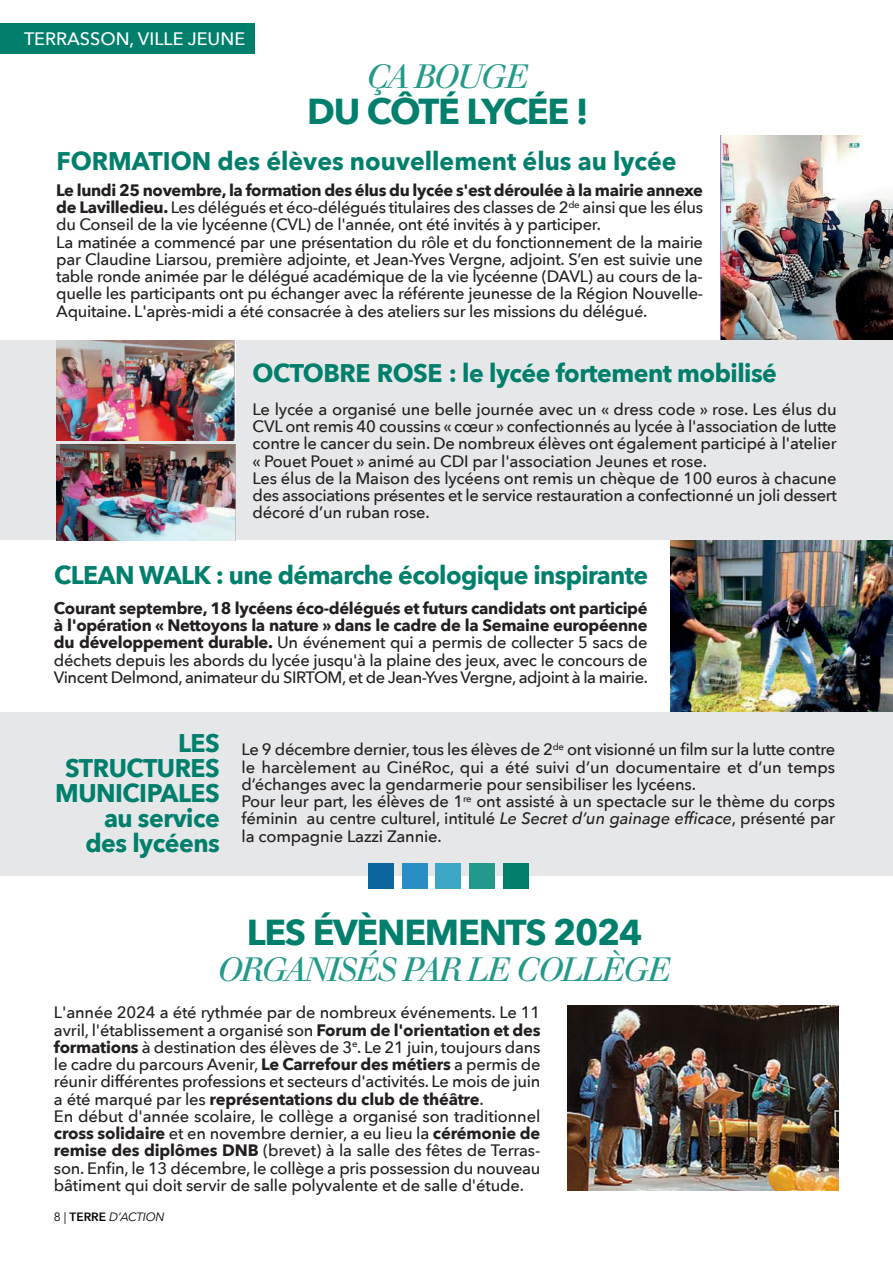
<style>
.page{position:relative;width:893px;height:1263px;background:#fff}
.page>*{position:absolute;margin:0;border:0;box-sizing:border-box;transform-origin:0 0}
.t1{font:700 36px "Avenir Next";letter-spacing:-.035em;color:#007f6d}
.t2{font:33px "Justus Italic Oldstyle";letter-spacing:-.055em;color:#23998a}
.t3{font:700 25.5px/24.9px "Avenir Next";letter-spacing:-.02em;color:#007f6d;text-align:right}
.t4{font:700 25.5px "Avenir Next";color:#007f6d}
.t5{font:500 18px "Avenir Next";color:#fff}
.t6{font:500 16.5px/17.2px "Avenir Next";letter-spacing:-.015em;color:#231f20}
.t7{font:italic 12px "Avenir Next";letter-spacing:-.02em;color:#000}
.s1{font-weight:700}
.s2{font-style:italic}
.s3{font-style:normal}
.s4{font-weight:600;font-style:normal}
</style>
<div class="page">
<img style="left:670px;top:540px;width:223px;height:172px">
<div style="left:0;top:23px;width:255px;height:30px;background:#007f6d"></div>
<img style="left:721px;top:136px;width:172px;height:204px">
<div style="left:0;top:340px;width:893px;height:200px;background:#e6e7e9"></div>
<img style="left:56px;top:340px;width:180px;height:100px">
<img style="left:56px;top:445px;width:180px;height:96px">
<div style="left:0;top:712px;width:893px;height:164px;background:#e6e7e9"></div>
<div style="left:503px;top:863px;width:26px;height:25px;background:#007f6d"></div>
<div style="left:469px;top:863px;width:26px;height:25px;background:#23998a"></div>
<div style="left:435px;top:863px;width:26px;height:25px;background:#3ca7c6"></div>
<div style="left:402px;top:863px;width:26px;height:25px;background:#298ec3"></div>
<div style="left:368px;top:863px;width:26px;height:25px;background:#0c659c"></div>
<img style="left:568px;top:1006px;width:270px;height:184px">
<p class="t5" style="left:24px;top:27px;width:223px">TERRASSON, VILLE JEUNE</p>
<h2 class="t2" style="left:367px;top:57px;width:164px">ÇA BOUGE</h2>
<h1 class="t1" style="left:307px;top:88px;width:283px">DU CÔTÉ LYCÉE !</h1>
<h3 class="t4" style="left:56px;top:144px;width:622px">FORMATION des élèves nouvellement élus au lycée</h3>
<p class="t6" style="left:56px;top:182px;width:648px"><span class="s1">Le lundi 25 novembre, la formation des élus du lycée s'est déroulée à la mairie annexe de Lavilledieu.</span> Les délégués et éco-délégués titulaires des classes de 2<sup>de</sup> ainsi que les élus du Conseil de la vie lycéenne (CVL) de l'année, ont été invités à y participer.<br>La matinée a commencé par une présentation du rôle et du fonctionnement de la mairie par Claudine Liarsou, première adjointe, et Jean-Yves Vergne, adjoint. S’en est suivie une table ronde animée par le délégué académique de la vie lycéenne (DAVL) au cours de la&shy;quelle les participants ont pu échanger avec la référente jeunesse de la Région Nouvelle-Aquitaine. L'après-midi a été consacrée à des ateliers sur les missions du délégué.</p>
<h3 class="t3" style="left:253px;top:361px;width:526px">OCTOBRE ROSE : le lycée fortement mobilisé</h3>
<p class="t6" style="left:253px;top:401px;width:586px">Le lycée a organisé une belle journée avec un « dress code » rose. Les élus du CVL ont remis 40 coussins « cœur » confectionnés au lycée à l'association de lutte contre le cancer du sein. De nombreux élèves ont également participé à l'atelier « Pouet Pouet » animé au CDI par l'association Jeunes et rose.<br>Les élus de la Maison des lycéens ont remis un chèque de 100 euros à chacune des associations présentes et le service restauration a confectionné un joli dessert décoré d’un ruban rose.</p>
<h3 class="t3" style="left:54px;top:563px;width:596px">CLEAN WALK : une démarche écologique inspirante</h3>
<p class="t6" style="left:54px;top:600px;width:595px;text-align:justify"><span class="s1">Courant septembre, 18 lycéens éco-délégués et futurs candidats ont participé à l'opération « Nettoyons la nature » dans le cadre de la Semaine européenne du développement durable.</span> Un événement qui a permis de collecter 5 sacs de déchets depuis les abords du lycée jusqu'à la plaine des jeux, avec le concours de Vincent Delmond, animateur du SIRTOM, et de Jean-Yves Vergne, adjoint à la mairie.</p>
<h3 class="t3" style="left:55px;top:731px;width:166px">LES<br>STRUCTURES<br>MUNICIPALES au service<br>des lycéens</h3>
<p class="t6" style="left:242px;top:741px;width:595px">Le 9 décembre dernier, tous les élèves de 2<sup>de</sup> ont visionné un film sur la lutte contre le harcèlement au CinéRoc, qui a été suivi d’un documentaire et d’un temps d’échanges avec la gendarmerie pour sensibiliser les lycéens.<br>Pour leur part, les élèves de 1<sup>re</sup> ont assisté à un spectacle sur le thème du corps féminin au centre culturel, intitulé <span class="s2">Le Secret d’un gainage efficace</span>, présenté par la compagnie Lazzi Zannie.</p>
<h1 class="t1" style="left:247px;top:908px;width:397px">LES ÉVÈNEMENTS 2024</h1>
<h2 class="t2" style="left:218px;top:949px;width:455px">ORGANISÉS PAR LE COLLÈGE</h2>
<p class="t6" style="left:54px;top:1004px;width:488px">L'année 2024 a été rythmée par de nombreux événements. Le 11 avril, l'établissement a organisé son <span class="s1">Forum de l'orientation et des formations</span> à destination des élèves de 3<sup>e</sup>. Le 21 juin, toujours dans le cadre du parcours Avenir, <span class="s1">Le Carrefour des métiers</span> a permis de réunir différentes professions et secteurs d'activités. Le mois de juin a été marqué par les <span class="s1">représentations du club de théâtre</span>.<br>En début d'année scolaire, le collège a organisé son traditionnel <span class="s1">cross solidaire</span> et en novembre dernier, a eu lieu la <span class="s1">cérémonie de remise des diplômes DNB</span> (brevet) à la salle des fêtes de Terras&shy;son. Enfin, le 13 décembre, le collège a pris possession du nouveau bâtiment qui doit servir de salle polyvalente et de salle d'étude.</p>
<p class="t7" style="left:54px;top:1209px;width:112px"><span class="s3">8 |</span> <span class="s4">TERRE</span> D’ACTION</p>
</div>
